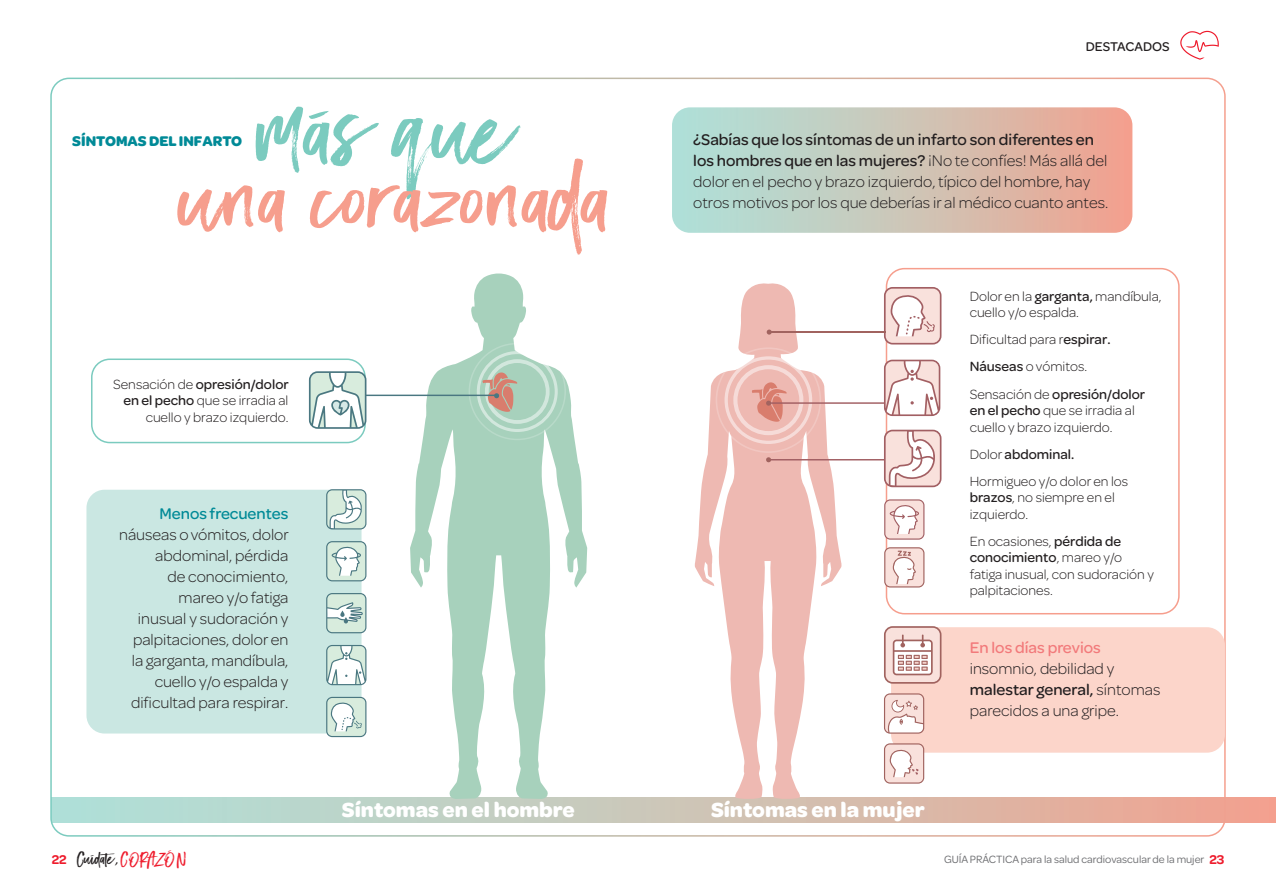
<style>
.page{position:relative;width:1276px;height:893px;background:#fff}
.page>*{position:absolute;margin:0;border:0;box-sizing:border-box;transform-origin:0 0}
.titulo_base{font:90px/67.5px "Black Diamond";color:#f69e8d;text-align:center;scale:1.2 1}
.Bodycopy{font:700 21.75px "Omnes";color:#fff}
.Bodycopy-2{font:300 16.5px/21px "Omnes";color:#231f20}
.Intro{font:300 16.5px/21px "Omnes";color:#231f20}
.Subtitulo{font:700 15px "Omnes";color:#008a97}
.t1{font:15px "Black Diamond";color:#231f20;scale:1.2 1}
.Bodycopy-3{font:300 14.25px/16.5px "Omnes";color:#231f20}
.Bodycopy-4{font:500 14.25px "Omnes";color:#231f20}
.t2{font:500 13.5px "Omnes";color:#231f20}
.t3{font:11.25px "Omnes";color:#6c6d70}
.s1{color:#7bcbbf}
.s2{font-weight:500}
.s3{font-weight:500;color:#008a97}
.s4{font-weight:300}
.s5{font-weight:500;color:#f27a7b}
.s6{font-family:"Omnes";font-weight:600;font-size:13.5px;color:#ee1b2c}
.s7{color:#ee1b2c}
.s8{font-weight:600;font-size:13.5px;color:#ee1b2c}
</style>
<div class="page">
<div style="left:891px;top:627px;width:334px;height:126px;background:#fcd5ca;border-radius:18px"></div>
<div style="left:672px;top:107px;width:460px;height:126px;background:linear-gradient(to right,#ace4dc,#f0a490);border-radius:18px"></div>
<div style="left:86px;top:490px;width:275px;height:243px;background:#cae7e2;border-radius:18px"></div>
<div style="left:91px;top:359px;width:275px;height:84px;border:2px solid #7bcbbf;border-radius:18px"></div>
<div style="left:885px;top:268px;width:294px;height:346px;border:2px solid #f69e8d;border-radius:18px"></div>
<svg style="left:1180px;top:31px;width:38px;height:29px"></svg>
<div style="left:52px;top:797px;width:1224px;height:25px;background:linear-gradient(to right,#ace4dc,#efa491)"></div>
<svg style="left:410px;top:274px;width:177px;height:525px"></svg>
<svg style="left:694px;top:283px;width:147px;height:516px"></svg>
<svg style="left:884px;top:430px;width:57px;height:57px"></svg>
<svg style="left:884px;top:547px;width:40px;height:40px"></svg>
<svg style="left:884px;top:693px;width:40px;height:41px;background:#ead2cf"></svg>
<svg style="left:884px;top:626px;width:57px;height:58px;background:#e2c5c1"></svg>
<svg style="left:884px;top:287px;width:57px;height:57px"></svg>
<svg style="left:309px;top:371px;width:57px;height:58px"></svg>
<hr style="left:769px;top:331px;width:117px;height:2px;background:#a1635f">
<svg style="left:766px;top:330px;width:5px;height:5px"></svg>
<svg style="left:884px;top:499px;width:40px;height:41px"></svg>
<svg style="left:326px;top:593px;width:40px;height:40px"></svg>
<svg style="left:326px;top:489px;width:40px;height:40px"></svg>
<svg style="left:326px;top:697px;width:40px;height:40px"></svg>
<svg style="left:326px;top:541px;width:40px;height:40px"></svg>
<svg style="left:326px;top:645px;width:40px;height:40px"></svg>
<svg style="left:884px;top:360px;width:56px;height:56px"></svg>
<svg style="left:884px;top:743px;width:40px;height:41px"></svg>
<svg style="left:468px;top:343px;width:98px;height:97px;background:#bcd3c3"></svg>
<hr style="left:365px;top:395px;width:131px;height:1px;background:#4a7781">
<hr style="left:768px;top:459px;width:116px;height:1px;background:#a25f63">
<hr style="left:768px;top:402px;width:116px;height:2px;background:#a25f63">
<svg style="left:715px;top:347px;width:106px;height:116px;background:#efc3bd"></svg>
<p class="titulo_base" style="left:182px;top:93px;width:361px"><span class="s1">más que<br></span>una corazonada</p>
<p class="Subtitulo" style="left:72px;top:130px;width:171px">SÍNTOMAS DEL INFARTO</p>
<p class="Bodycopy-3" style="left:113px;top:375px;width:177px;text-align:right">Sensación de <span class="s2">opresión/dolor en el pecho</span> que se irradia al cuello y brazo izquierdo.</p>
<p class="Bodycopy-2" style="left:119px;top:502px;width:171px;text-align:right"><span class="s3">Menos frecuentes </span>náuseas o vómitos, dolor abdominal, pérdida<br>de conocimiento, mareo y/o fatiga<br>inusual y sudoración y palpitaciones, dolor en la garganta, mandíbula, cuello y/o espalda y dificultad para respirar.</p>
<p class="t2" style="left:1085px;top:37px;width:85px">DESTACADOS</p>
<p class="Intro" style="left:693px;top:128px;width:416px"><span class="s2">¿Sabías que los síntomas de un infarto son diferentes en los hombres que en las mujeres?</span> ¡No te confíes! Más allá del dolor en el pecho y brazo izquierdo, típico del hombre, hay otros motivos por los que deberías ir al médico cuanto antes.</p>
<p class="Bodycopy-3" style="left:969px;top:287px;width:193px">Dolor en la <span class="s2">garganta,</span> mandíbula, cuello y/o espalda.</p>
<p class="Bodycopy-3" style="left:969px;top:331px;width:142px">Dificultad para r<span class="s2">espirar.</span></p>
<p class="Bodycopy-3" style="left:969px;top:358px;width:119px"><span class="s2">Náuseas</span> o vómitos.</p>
<p class="Bodycopy-3" style="left:969px;top:385px;width:177px">Sensación de <span class="s2">opresión/dolor en el pecho</span> que se irradia al cuello y brazo izquierdo.</p>
<p class="Bodycopy-4" style="left:969px;top:444px;width:106px"><span class="s4">Dolor</span> abdominal.</p>
<p class="Bodycopy-3" style="left:969px;top:472px;width:160px">Hormigueo y/o dolor en los <span class="s2">brazos</span>, no siempre en el izquierdo.</p>
<p class="Bodycopy-3" style="left:969px;top:532px;width:186px">En ocasiones, <span class="s2">pérdida de conocimiento</span>, mareo y/o fatiga inusual, con sudoración y palpitaciones.</p>
<p class="Bodycopy-2" style="left:969px;top:636px;width:192px"><span class="s5">En los días previos </span>insomnio, debilidad y <span class="s2">malestar general,</span> síntomas parecidos a una gripe.</p>
<p class="Bodycopy" style="left:342px;top:794px;width:234px">Síntomas en el hombre</p>
<p class="Bodycopy" style="left:711px;top:794px;width:215px">Síntomas en la mujer</p>
<p class="t1" style="left:52px;top:849px;width:114px"><span class="s6">22</span> Cuídate,<span class="s7">CORAZÓN</span></p>
<p class="t3" style="left:944px;top:852px;width:282px">GUÍA PRÁCTICA para la salud cardiovascular de la mujer <span class="s8">23</span></p>
</div>
